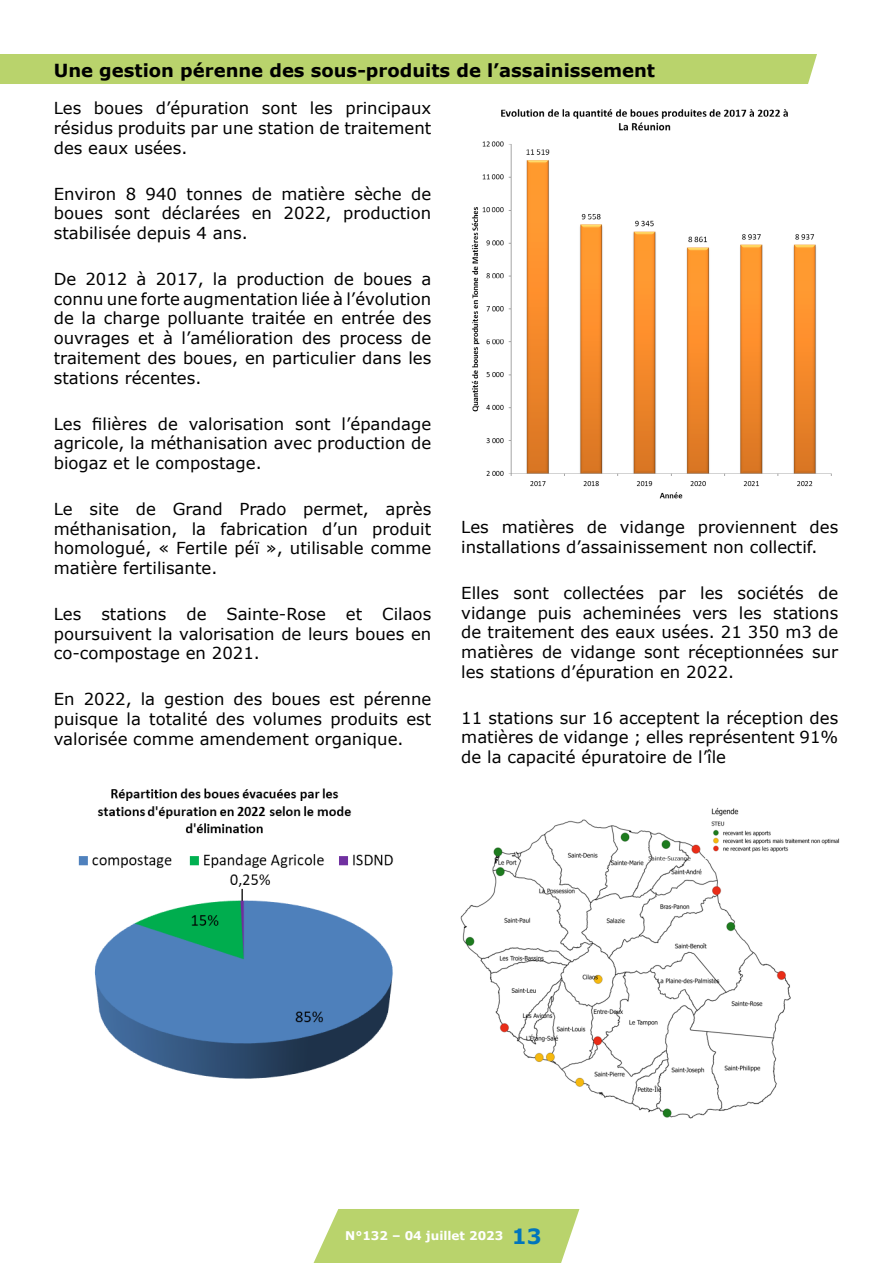
<style>
.page{position:relative;width:893px;height:1263px;background:#fff}
.page>*{position:absolute;margin:0;border:0;box-sizing:border-box;transform-origin:0 0}
.t1{font:700 18px "Verdana";color:#000}
.t2{font:16.5px/19.8px "Verdana";color:#000;text-align:justify}
.t3{font:700 12px "Verdana Pro";color:#fff}
.s1{font-size:21px;color:#0075bc}
</style>
<div class="page">
<svg style="left:314px;top:1209px;width:265px;height:54px;background:#bed677"></svg>
<div style="left:0;top:54px;width:817px;height:30px;background:#b9d36c"></div>
<img style="left:78px;top:788px;width:316px;height:291px">
<img style="left:471px;top:109px;width:361px;height:390px">
<img style="left:460px;top:807px;width:380px;height:312px">
<p class="t1" style="left:54px;top:57px;width:603px">Une gestion pérenne des sous-produits de l’assainissement</p>
<p class="t2" style="left:54px;top:98px;width:379px">Les boues d’épuration sont les principaux résidus produits par une station de traitement des eaux usées.</p>
<p class="t2" style="left:54px;top:184px;width:379px">Environ 8 940 tonnes de matière sèche de boues sont déclarées en 2022, production stabilisée depuis 4 ans.</p>
<p class="t2" style="left:54px;top:269px;width:379px">De 2012 à 2017, la production de boues a connu une forte augmentation liée à l’évolution de la charge polluante traitée en entrée des ouvrages et à l’amélioration des process de traitement des boues, en particulier dans les stations récentes.</p>
<p class="t2" style="left:54px;top:413px;width:379px">Les filières de valorisation sont l’épandage agricole, la méthanisation avec production de biogaz et le compostage.</p>
<p class="t2" style="left:54px;top:499px;width:379px">Le site de Grand Prado permet, après méthanisation, la fabrication d’un produit homologué, « Fertile péï », utilisable comme matière fertilisante.</p>
<p class="t2" style="left:54px;top:604px;width:379px">Les stations de Sainte-Rose et Cilaos poursuivent la valorisation de leurs boues en co-compostage en 2021.</p>
<p class="t2" style="left:54px;top:689px;width:379px">En 2022, la gestion des boues est pérenne puisque la totalité des volumes produits est valorisée comme amendement organique.</p>
<p class="t2" style="left:461px;top:517px;width:379px">Les matières de vidange proviennent des installations d’assainissement non collectif.</p>
<p class="t2" style="left:461px;top:583px;width:379px">Elles sont collectées par les sociétés de vidange puis acheminées vers les stations de traitement des eaux usées. 21 350 m3 de matières de vidange sont réceptionnées sur les stations d’épuration en 2022.</p>
<p class="t2" style="left:461px;top:707px;width:379px">11 stations sur 16 acceptent la réception des matières de vidange ; elles représentent 91% de la capacité épuratoire de l’île</p>
<p class="t3" style="left:345px;top:1228px;width:198px">N°132 – 04 juillet 2023 <span class="s1">13</span></p>
</div>
